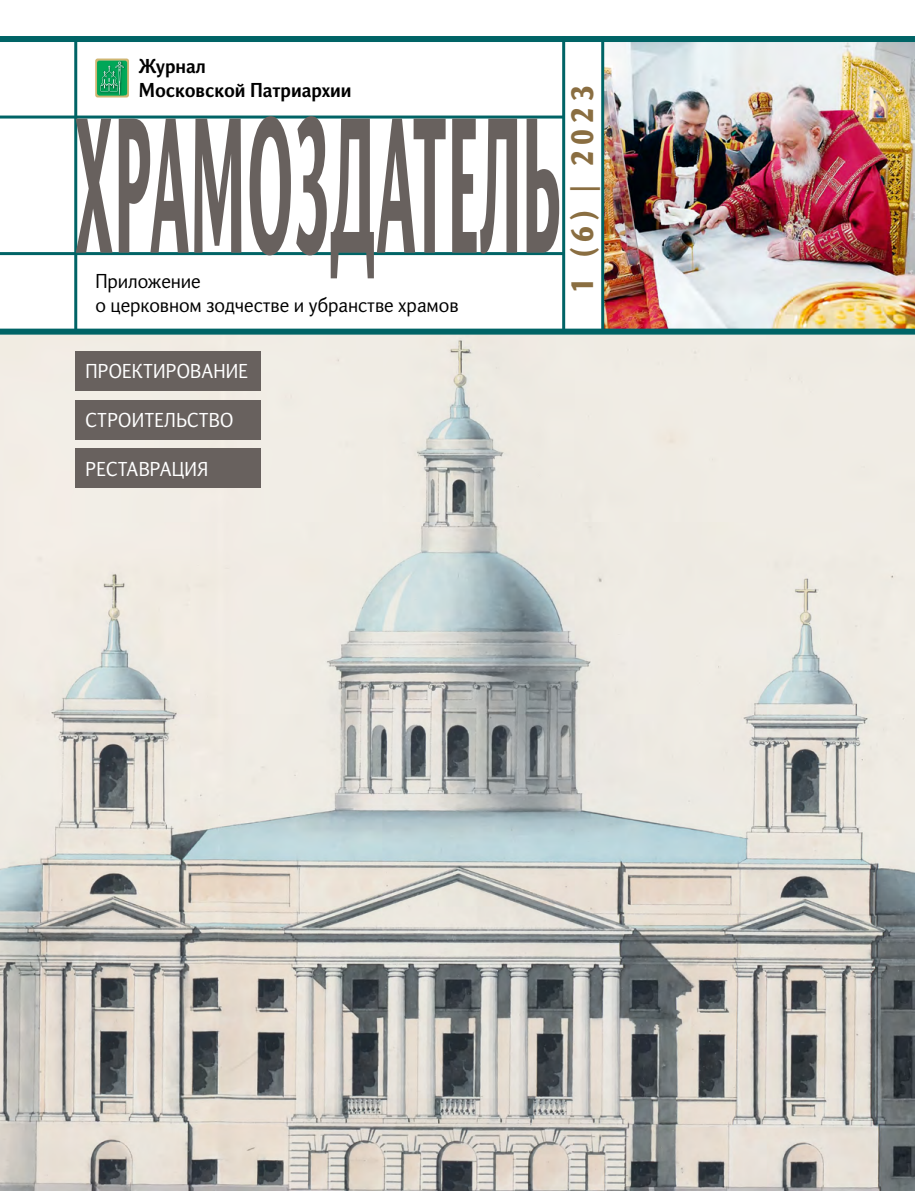
<style>
.page{position:relative;width:915px;height:1191px;background:#fff}
.page>*{position:absolute;margin:0;border:0;box-sizing:border-box;transform-origin:0 0}
.t1{font:900 186.15px "Orbi Sans";letter-spacing:.01em;color:#68615e;scale:.34 1}
.t2{font:900 30px "Orbi Sans";color:#8a6e41}
.t3{font:19.5px/24px "Orbi Sans";color:#000}
.t4{font:19.5px "Orbi Sans";letter-spacing:.01em;color:#fff}
.t5{font:700 19.5px/24px "Orbi Sans";color:#000}
</style>
<div class="page">
<img style="left:0;top:335px;width:914px;height:856px">
<img style="left:604px;top:42px;width:310px;height:287px">
<div style="left:0;top:36px;width:914px;height:6px;background:#006466"></div>
<hr style="left:0;top:116px;width:563px;height:3px;background:#006466">
<hr style="left:0;top:252px;width:563px;height:3px;background:#006466">
<hr style="left:562px;top:36px;width:3px;height:296px;background:#006466">
<hr style="left:74px;top:36px;width:3px;height:296px;background:#006466">
<hr style="left:601px;top:36px;width:3px;height:296px;background:#006466">
<div style="left:0;top:329px;width:914px;height:6px;background:#006466"></div>
<div style="left:76px;top:351px;width:185px;height:39px;background:#68615e"></div>
<div style="left:76px;top:400px;width:185px;height:39px;background:#68615e"></div>
<div style="left:76px;top:448px;width:185px;height:40px;background:#68615e"></div>
<svg style="left:95px;top:58px;width:34px;height:40px"></svg>
<svg style="left:95px;top:59px;width:34px;height:38px"></svg>
<div style="left:97px;top:61px;width:30px;height:34px;background:#04a85a;border-radius:2px"></div>
<img style="left:98px;top:61px;width:27px;height:32px">
<svg style="left:101px;top:62px;width:23px;height:33px"></svg>
<p class="t5" style="left:139px;top:54px;width:214px">Журнал<br>Московской Патриархии</p>
<h1 class="t1" style="left:75px;top:66px;width:1430px">ХРАМОЗДАТЕЛЬ</h1>
<p class="t3" style="left:95px;top:269px;width:364px">Приложение<br>о церковном зодчестве и убранстве храмов</p>
<h2 class="t2" style="left:562px;top:292px;width:209px;rotate:-90deg">1 (6) | 2023</h2>
<p class="t4" style="left:86px;top:358px;width:164px">ПРОЕКТИРОВАНИЕ</p>
<p class="t4" style="left:86px;top:408px;width:149px">СТРОИТЕЛЬСТВО</p>
<p class="t4" style="left:86px;top:456px;width:124px">РЕСТАВРАЦИЯ</p>
</div>
